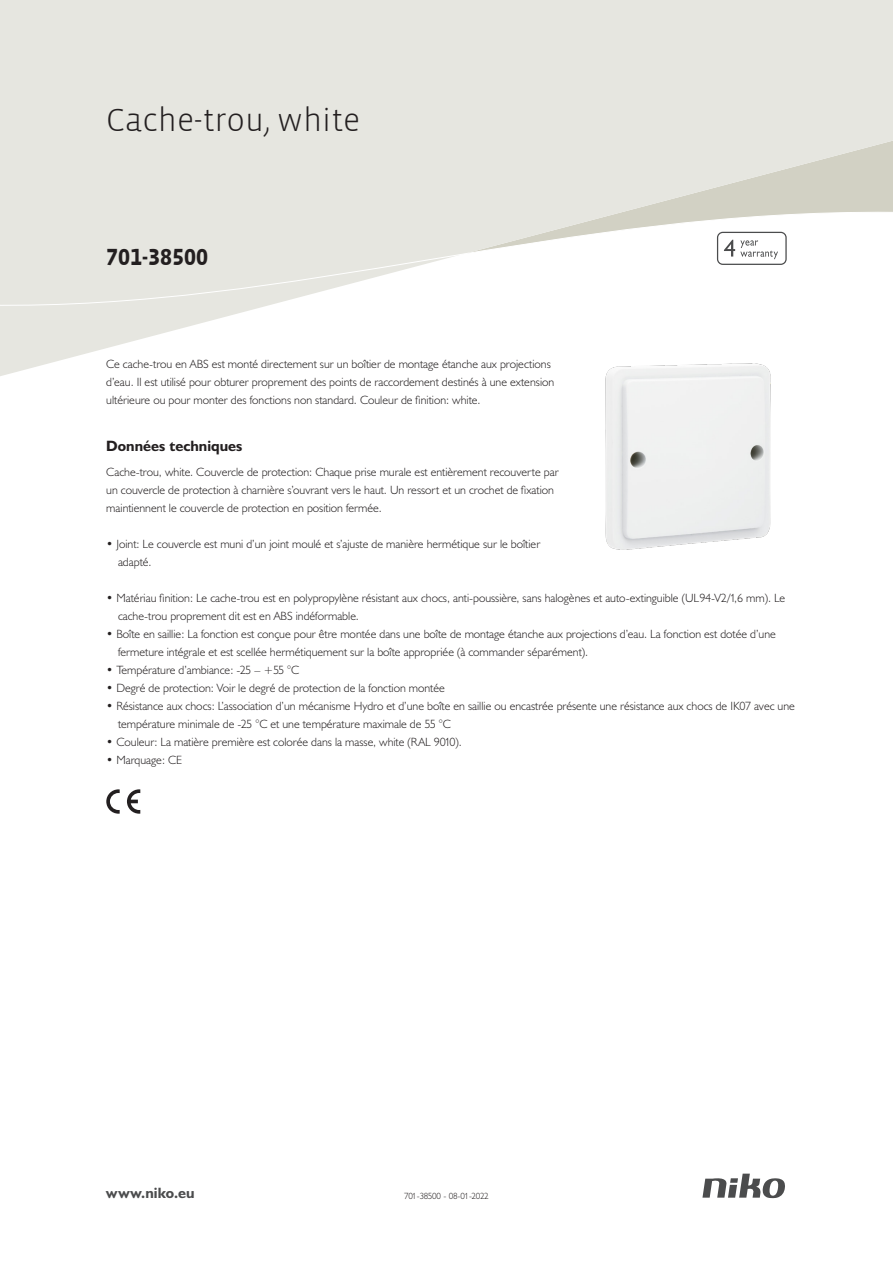
<style>
.page{position:relative;width:893px;height:1263px;background:#fff}
.page>*{position:absolute;margin:0;border:0;box-sizing:border-box;transform-origin:0 0}
.Title_datasheets{font:300 33px "Vista Sans";color:#231f20}
.Article_number{font:700 24px "Vista Sans Alt";color:#231f20}
.Titles_parts{font:700 15px "Humanist 521 BT";color:#231f20}
.t1{font:700 15px "Humanist 521 BT";letter-spacing:.005em;color:#4b4c4d}
.USP_Bullets{font:300 12px/18px "Humanist 521 BT";color:#231f20}
.Platte_tekst_CAB{font:300 12px/18px "Humanist 521 BT";color:#231f20}
.Revision{font:300 9px "Humanist 521 BT";letter-spacing:-.05em;color:#231f20}
</style>
<div class="page">
<svg style="left:702px;top:1173px;width:83px;height:25px"></svg>
<svg style="left:127px;top:789px;width:13px;height:25px"></svg>
<svg style="left:106px;top:789px;width:14px;height:25px"></svg>
<svg style="left:0;top:0;width:893px;height:376px;fill:#e6e6e0"></svg>
<svg style="left:0;top:209px;width:893px;height:101px"></svg>
<svg style="left:717px;top:232px;width:70px;height:33px"></svg>
<img style="left:600px;top:358px;width:177px;height:192px">
<p class="Title_datasheets" style="left:106px;top:100px;width:255px">Cache-trou, white</p>
<p class="Article_number" style="left:106px;top:242px;width:103px">701-38500</p>
<p class="Platte_tekst_CAB" style="left:106px;top:354px;width:449px">Ce cache-trou en ABS est monté directement sur un boîtier de montage étanche aux projections d’eau. Il est utilisé pour obturer proprement des points de raccordement destinés à une extension ultérieure ou pour monter des fonctions non standard. Couleur de finition: white.</p>
<p class="Titles_parts" style="left:106px;top:437px;width:138px">Données techniques</p>
<p class="Platte_tekst_CAB" style="left:106px;top:462px;width:454px">Cache-trou, white. Couvercle de protection: Chaque prise murale est entièrement recouverte par un couvercle de protection à charnière s’ouvrant vers le haut. Un ressort et un crochet de fixation maintiennent le couvercle de protection en position fermée.</p>
<p class="USP_Bullets" style="left:118px;top:534px;width:424px;text-indent:-12px">• Joint: Le couvercle est muni d’un joint moulé et s’ajuste de manière hermétique sur le boîtier adapté.</p>
<p class="USP_Bullets" style="left:118px;top:588px;width:669px;text-indent:-12px">• Matériau finition: Le cache-trou est en polypropylène résistant aux chocs, anti-poussière, sans halogènes et auto-extinguible (UL94-V2/1,6 mm). Le cache-trou proprement dit est en ABS indéformable.</p>
<p class="USP_Bullets" style="left:118px;top:624px;width:659px;text-indent:-12px">• Boîte en saillie: La fonction est conçue pour être montée dans une boîte de montage étanche aux projections d’eau. La fonction est dotée d’une fermeture intégrale et est scellée hermétiquement sur la boîte appropriée (à commander séparément).</p>
<p class="USP_Bullets" style="left:106px;top:660px;width:195px">• Température d’ambiance: -25 – +55 °C</p>
<p class="USP_Bullets" style="left:106px;top:678px;width:340px">• Degré de protection: Voir le degré de protection de la fonction montée</p>
<p class="USP_Bullets" style="left:118px;top:696px;width:678px;text-indent:-12px">• Résistance aux chocs: L’association d’un mécanisme Hydro et d’une boîte en saillie ou encastrée présente une résistance aux chocs de IK07 avec une température minimale de -25 °C et une température maximale de 55 °C</p>
<p class="USP_Bullets" style="left:106px;top:732px;width:357px">• Couleur: La matière première est colorée dans la masse, white (RAL 9010).</p>
<p class="USP_Bullets" style="left:106px;top:750px;width:77px">• Marquage: CE</p>
<p class="t1" style="left:106px;top:1184px;width:90px">www.niko.eu</p>
<p class="Revision" style="left:404px;top:1190px;width:86px">701-38500 - 08-01-2022</p>
</div>
